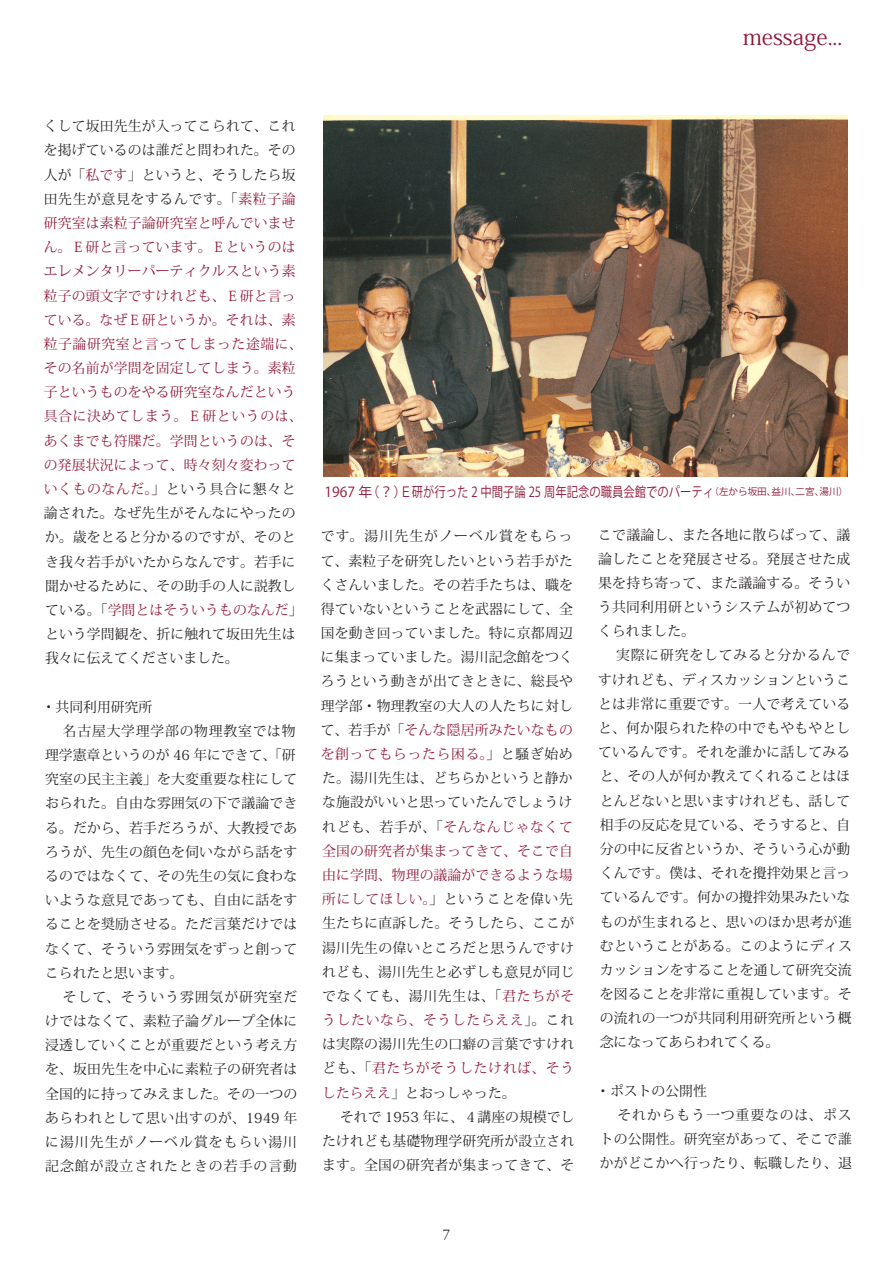
<style>
.page{position:relative;width:893px;height:1263px;background:#fff}
.page>*{position:absolute;margin:0;border:0;box-sizing:border-box;transform-origin:0 0}
.t1{font:22.35px "Koz Min Std";color:#901636}
.t2{font:14.85px "Adobe Garamond Pro";color:#231f20}
.t3{font:13.8px/24.2px "Koz Min Std";letter-spacing:.015em;color:#231f20}
.t4{font:13.8px/24.2px "Koz Min Std";letter-spacing:.015em;color:#901636}
.t5{font:13.8px "Koz Go Std";color:#901636}
.t6{font:13.8px "Koz Min Std";letter-spacing:.075em;color:#231f20}
.t7{font:13.8px "Koz Min Std";letter-spacing:.07em;color:#231f20}
.t8{font:13.8px "Koz Min Std";letter-spacing:.045em;color:#231f20}
.t9{font:13.8px "Koz Min Std";letter-spacing:.055em;color:#231f20}
.s1{color:#231f20}
.s2{font-size:9.6px}
.s3{color:#901636}
</style>
<div class="page">
<img style="left:323px;top:116px;width:525px;height:360px">
<h1 class="t1" style="left:743px;top:23px;width:101px">message...</h1>
<p class="t4" style="left:44px;top:114px;width:260px"><span class="s1">くして坂田先生が入ってこられて、これを掲げているのは誰だと問われた。その人が「</span>私です<span class="s1">」というと、そうしたら坂田先生が意見をするんです。「</span>素粒子論研究室は素粒子論研究室と呼んでいません。Ｅ研と言っています。Ｅというのはエレメンタリーパーティクルスという素粒子の頭文字ですけれども、Ｅ研と言っている。なぜＥ研というか。それは、素粒子論研究室と言ってしまった途端に、その名前が学問を固定してしまう。素粒子というものをやる研究室なんだという具合に決めてしまう。Ｅ研というのは、あくまでも符牒だ。学問というのは、その発展状況によって、時々刻々変わっていくものなんだ。<span class="s1">」という具合に懇々と諭された。なぜ先生がそんなにやったのか。歳をとると分かるのですが、そのとき我々若手がいたからなんです。若手に聞かせるために、その助手の人に説教している。「</span>学問とはそういうものなんだ<span class="s1">」という学問観を、折に触れて坂田先生は我々に伝えてくださいました。</span></p>
<p class="t3" style="left:42px;top:695px;width:112px">・共同利用研究所</p>
<p class="t9" style="left:63px;top:722px;width:234px">名古屋大学理学部の物理教室では物</p>
<p class="t3" style="left:45px;top:743px;width:252px">理学憲章というのが 46 年にできて、「研</p>
<p class="t3" style="left:45px;top:767px;width:254px">究室の民主主義」を大変重要な柱にして</p>
<p class="t3" style="left:45px;top:791px;width:254px">おられた。自由な雰囲気の下で議論でき</p>
<p class="t3" style="left:45px;top:816px;width:254px">る。だから、若手だろうが、大教授であ</p>
<p class="t3" style="left:45px;top:840px;width:254px">ろうが、先生の顔色を伺いながら話をす</p>
<p class="t3" style="left:45px;top:864px;width:254px">るのではなくて、その先生の気に食わな</p>
<p class="t3" style="left:45px;top:888px;width:254px">いような意見であっても、自由に話をす</p>
<p class="t3" style="left:45px;top:912px;width:254px">ることを奨励させる。ただ言葉だけでは</p>
<p class="t3" style="left:45px;top:936px;width:254px">なくて、そういう雰囲気をずっと創って</p>
<p class="t3" style="left:45px;top:961px;width:140px">こられたと思います。</p>
<p class="t7" style="left:63px;top:988px;width:236px">そして、そういう雰囲気が研究室だ</p>
<p class="t3" style="left:45px;top:1009px;width:254px">けではなくて、素粒子論グループ全体に</p>
<p class="t3" style="left:45px;top:1033px;width:254px">浸透していくことが重要だという考え方</p>
<p class="t3" style="left:45px;top:1057px;width:254px">を、坂田先生を中心に素粒子の研究者は</p>
<p class="t3" style="left:45px;top:1082px;width:254px">全国的に持ってみえました。その一つの</p>
<p class="t8" style="left:45px;top:1109px;width:253px">あらわれとして思い出すのが、1949 年</p>
<p class="t6" style="left:45px;top:1133px;width:253px">に湯川先生がノーベル賞をもらい湯川</p>
<p class="t6" style="left:45px;top:1157px;width:253px">記念館が設立されたときの若手の言動</p>
<p class="t5" style="left:325px;top:483px;width:525px">1967 年（？）Ｅ研が行った 2 中間子論 25 周年記念の職員会館でのパーティ<span class="s2">（左から坂田、益川、二宮、湯川）</span></p>
<p class="t3" style="left:321px;top:524px;width:255px">です。湯川先生がノーベル賞をもらって、素粒子を研究したいという若手がたくさんいました。その若手たちは、職を得ていないということを武器にして、全国を動き回っていました。特に京都周辺に集まっていました。湯川記念館をつくろうという動きが出てきときに、総長や理学部・物理教室の大人の人たちに対して、若手が「<span class="s3">そんな隠居所みたいなものを創ってもらったら困る。</span>」と騒ぎ始めた。湯川先生は、どちらかというと静かな施設がいいと思っていたんでしょうけれども、若手が、「<span class="s3">そんなんじゃなくて全国の研究者が集まってきて、そこで自由に学問、物理の議論ができるような場所にしてほしい。</span>」ということを偉い先生たちに直訴した。そうしたら、ここが湯川先生の偉いところだと思うんですけれども、湯川先生と必ずしも意見が同じでなくても、湯川先生は、「<span class="s3">君たちがそうしたいなら、そうしたらええ</span>」。これは実際の湯川先生の口癖の言葉ですけれども、「<span class="s3">君たちがそうしたければ、そうしたらええ</span>」とおっしゃった。</p>
<p class="t3" style="left:322px;top:1105px;width:254px;text-align:justify;text-indent:18px">それで 1953 年に、４講座の規模でしたけれども基礎物理学研究所が設立されます。全国の研究者が集まってきて、そ</p>
<p class="t2" style="left:443px;top:1225px;width:9px">7</p>
<p class="t3" style="left:598px;top:522px;width:254px;text-align:justify">こで議論し、また各地に散らばって、議論したことを発展させる。発展させた成果を持ち寄って、また議論する。そういう共同利用研というシステムが初めてつくられました。</p>
<p class="t3" style="left:598px;top:643px;width:255px;text-indent:18px">実際に研究をしてみると分かるんですけれども、ディスカッションということは非常に重要です。一人で考えていると、何か限られた枠の中でもやもやとしているんです。それを誰かに話してみると、その人が何か教えてくれることはほとんどないと思いますけれども、話して相手の反応を見ている、そうすると、自分の中に反省というか、そういう心が動くんです。僕は、それを攪拌効果と言っているんです。何かの攪拌効果みたいなものが生まれると、思いのほか思考が進むということがある。このようにディスカッションをすることを通して研究交流を図ることを非常に重視しています。その流れの一つが共同利用研究所という概念になってあらわれてくる。</p>
<p class="t3" style="left:596px;top:1079px;width:112px">・ポストの公開性</p>
<p class="t7" style="left:617px;top:1106px;width:236px">それからもう一つ重要なのは、ポス</p>
<p class="t3" style="left:600px;top:1127px;width:254px">トの公開性。研究室があって、そこで誰</p>
<p class="t3" style="left:600px;top:1151px;width:254px">かがどこかへ行ったり、転職したり、退</p>
</div>
